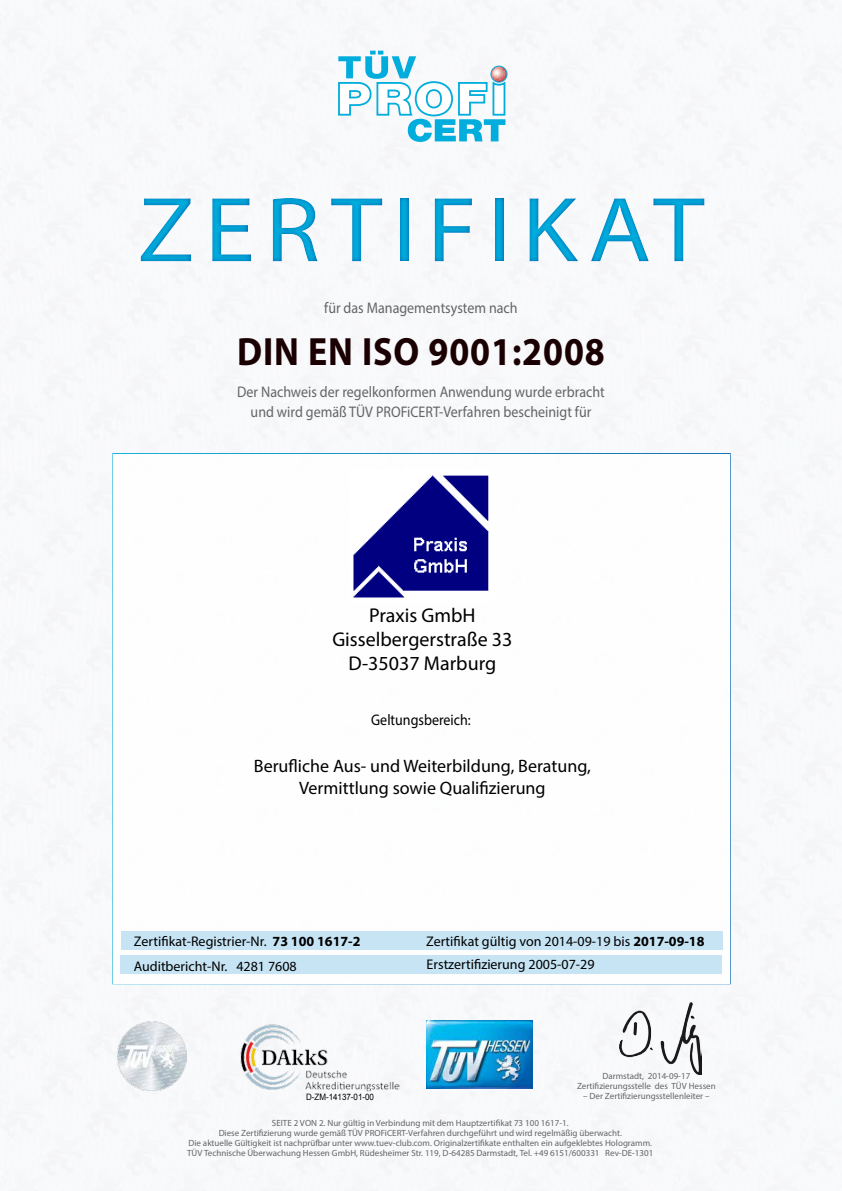
<style>
.page{position:relative;width:842px;height:1191px;background:#fff}
.page>*{position:absolute;margin:0;border:0;box-sizing:border-box;transform-origin:0 0}
.t1{font:93px "Myriad Pro";letter-spacing:.1em;color:#00addc;scale:1.1 1}
.t2{font:700 39.6px "Myriad Pro";letter-spacing:.025em;color:#1a0002;scale:.91 1}
.t3{font:20px/24px "Myriad Pro";color:#000;text-align:center}
.t4{font:18px/21.6px "Myriad Pro";color:#000;text-align:center}
.t5{font:15.4px/20px "Myriad Pro";color:#636466;text-align:center;scale:.91 1}
.t6{font:15.4px "Myriad Pro";color:#000;scale:.91 1}
.t7{font:14px/24.6px "Myriad Pro";color:#000}
.t8{font:9px/10px "Myriad Pro";color:#636466;text-align:center}
.t9{font:8.8px "Arial";color:#000;scale:.91 1}
.s1{font-weight:700}
</style>
<div class="page">
<img style="left:0;top:0;width:839px;height:1191px">
<img style="left:734px;top:566px;width:105px;height:47px">
<svg style="left:338px;top:51px;width:169px;height:91px"></svg>
<img style="left:241px;top:1024px;width:158px;height:67px">
<img style="left:427px;top:1020px;width:106px;height:69px">
<div style="left:112px;top:453px;width:619px;height:531px;background:#fff;border:2px solid #fff"></div>
<div style="left:120px;top:955px;width:602px;height:19px;background:#c0e2f3"></div>
<div style="left:121px;top:931px;width:601px;height:19px;background:#c0e2f3"></div>
<img style="left:731px;top:455px;width:108px;height:40px">
<img style="left:619px;top:1002px;width:82px;height:72px">
<img style="left:732px;top:670px;width:104px;height:47px">
<div style="left:0;top:172px;width:842px;height:114px;background:#006bb6;opacity:.75"></div>
<img style="left:117px;top:1021px;width:70px;height:69px">
<img style="left:353px;top:475px;width:136px;height:123px">
<h1 class="t1" style="left:138px;top:173px;width:517px">ZERTIFIKAT</h1>
<h3 class="t5" style="left:324px;top:298px;width:214px">für das Managementsystem nach</h3>
<h2 class="t2" style="left:237px;top:326px;width:406px">DIN EN ISO 9001:2008</h2>
<h3 class="t5" style="left:237px;top:381px;width:405px">Der Nachweis der regelkonformen Anwendung wurde erbracht und wird gemäß TÜV PROFiCERT-Verfahren bescheinigt für</h3>
<h3 class="t3" style="left:332px;top:603px;width:182px">Praxis GmbH<br>Gisselbergerstraße 33<br>D-35037 Marburg</h3>
<h3 class="t6" style="left:371px;top:710px;width:111px">Geltungsbereich:</h3>
<h3 class="t4" style="left:254px;top:755px;width:338px">Berufliche Aus- und Weiterbildung, Beratung,<br>Vermittlung sowie Qualifizierung</h3>
<h3 class="t7" style="left:134px;top:929px;width:228px">Zertifikat-Registrier-Nr. <span class="s1">73 100 1617-2<br></span>Auditbericht-Nr. 4281 7608</h3>
<h3 class="t7" style="left:426px;top:929px;width:280px">Zertifikat gültig von 2014-09-19 bis <span class="s1">2017-09-18</span></h3>
<h3 class="t7" style="left:427px;top:952px;width:169px">Erstzertifizierung 2005-07-29</h3>
<p class="t8" style="left:577px;top:1071px;width:140px">Darmstadt, 2014-09-17<br>Zertifizierungsstelle des TÜV Hessen</p>
<p class="t9" style="left:306px;top:1090px;width:76px">D-ZM-14137-01-00</p>
<p class="t8" style="left:583px;top:1091px;width:128px">– Der Zertifizierungsstellenleiter –</p>
<p class="t8" style="left:187px;top:1118px;width:468px">SEITE 2 VON 2. Nur gültig in Verbindung mit dem Hauptzertifikat 73 100 1617-1.<br>Diese Zertifizierung wurde gemäß TÜV PROFiCERT-Verfahren durchgeführt und wird regelmäßig überwacht.<br>Die aktuelle Gültigkeit ist nachprüfbar unter www.tuev-club.com. Originalzertifikate enthalten ein aufgeklebtes Hologramm.<br>TÜV Technische Überwachung Hessen GmbH, Rüdesheimer Str. 119, D-64285 Darmstadt, Tel. +49 6151/600331 Rev-DE-1301</p>
</div>
